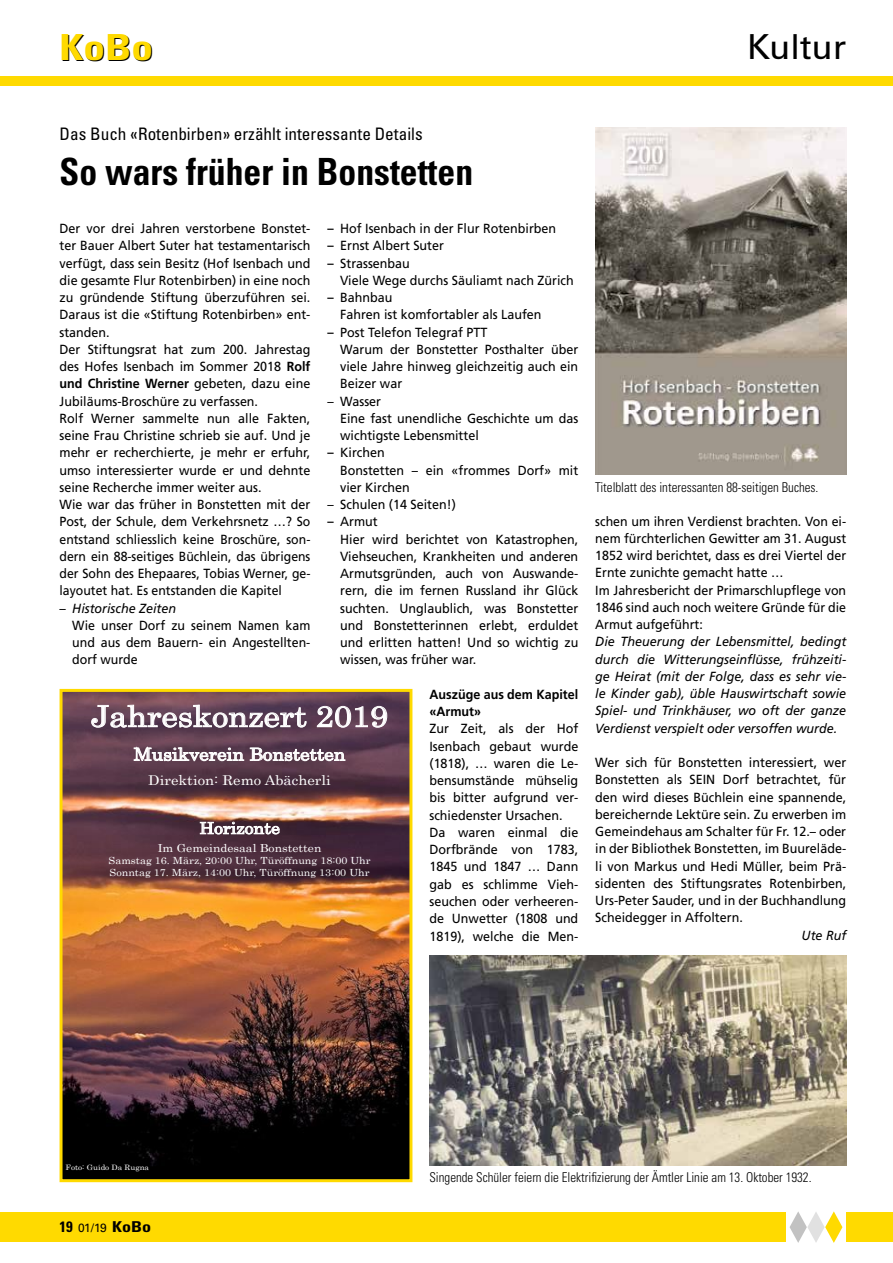
<style>
.page{position:relative;width:893px;height:1263px;background:#fff}
.page>*{position:absolute;margin:0;border:0;box-sizing:border-box;transform-origin:0 0}
.t1{font:700 condensed 37.5px "Univers LT Std";color:#000;scale:.95 1}
.t2{font:700 condensed 36px "Univers LT Std";color:#ffda00;scale:1.2 1}
.t3{font:34.5px "Univers LT Std";color:#000}
.t4{font:29.55px "Century";color:#fff;scale:1.1 1}
.t5{font:condensed 17.25px "Univers LT Std";color:#000}
.t6{font:17.25px "Century";color:#fff;scale:1.1 1}
.t7{font:16.05px "Century";color:#fff;scale:1.1 1}
.t8{font:700 condensed 15px "Univers LT Std";color:#000}
.t9{font:300 condensed 13.5px "Univers LT Std";color:#000;scale:.96 1}
.t10{font:13.5px "Century";color:#fff;scale:1.1 1}
.t11{font:13.2px/17.2px "Frutiger LT Com";color:#000;scale:.95 1}
.t12{font:13.2px/17.2px "Frutiger LT Com";color:#000;text-align:justify;scale:.94 1}
.t13{font:italic 13.2px/17.2px "Frutiger LT Com";color:#000;text-align:justify;scale:.95 1}
.t14{font:700 13.2px/17.2px "Frutiger LT Com";color:#000;scale:.95 1}
.t15{font:11.1px "Century";color:#fff;scale:1.1 1}
.t16{font:9.75px/11.9px "Century";color:#fff;scale:1.1 1}
.t17{font:7.35px "Century";color:#fff;scale:1.1 1}
.s1{font-weight:700}
.s2{font-weight:700;font-stretch:condensed}
.s3{font-weight:400;font-stretch:normal;font-size:12px}
</style>
<div class="page">
<img style="left:595px;top:128px;width:251px;height:347px">
<img style="left:429px;top:955px;width:417px;height:210px">
<img style="left:64px;top:693px;width:344px;height:485px">
<svg style="left:91px;top:704px;width:216px;height:24px;background:#816a7a"></svg>
<svg style="left:316px;top:705px;width:72px;height:23px;background:#826b7c"></svg>
<svg style="left:134px;top:746px;width:110px;height:15px"></svg>
<svg style="left:250px;top:747px;width:95px;height:14px"></svg>
<svg style="left:200px;top:821px;width:80px;height:13px"></svg>
<div style="left:60px;top:689px;width:352px;height:493px;border:3px solid #ffda00"></div>
<div style="left:0;top:1212px;width:893px;height:30px;background:#ffda00"></div>
<div style="left:0;top:77px;width:893px;height:9px;background:#ffda00"></div>
<div style="left:787px;top:1208px;width:59px;height:42px;background:#fff"></div>
<svg style="left:790px;top:1211px;width:52px;height:32px"></svg>
<h2 class="t2" style="left:60px;top:25px;width:80px">KoBo</h2>
<h3 class="t3" style="left:747px;top:26px;width:100px">Kultur</h3>
<h3 class="t5" style="left:60px;top:123px;width:365px">Das Buch «Rotenbirben» erzählt interessante Details</h3>
<h1 class="t1" style="left:60px;top:149px;width:437px">So wars früher in Bonstetten</h1>
<p class="t11" style="left:60px;top:220px;width:266px">Der vor drei Jahren verstorbene Bonstet&shy;ter Bauer Albert Suter hat testamentarisch verfügt, dass sein Besitz (Hof Isenbach und die gesamte Flur Rotenbirben) in eine noch zu gründende Stiftung überzuführen sei.<br>Daraus ist die «Stiftung Rotenbirben» ent&shy;standen.<br>Der Stiftungsrat hat zum 200. Jahrestag des Hofes Isenbach im Sommer 2018 <span class="s1">Rolf und Christine Werner</span> gebeten, dazu eine Jubiläums-Broschüre zu verfassen.<br>Rolf Werner sammelte nun alle Fakten, seine Frau Christine schrieb sie auf. Und je mehr er recherchierte, je mehr er erfuhr, umso interessierter wurde er und dehnte seine Recherche immer weiter aus.<br>Wie war das früher in Bonstetten mit der Post, der Schule, dem Verkehrsnetz …? So entstand schliesslich keine Broschüre, son&shy;dern ein 88-seitiges Büchlein, das übrigens der Sohn des Ehepaares, Tobias Werner, ge&shy;layoutet hat. Es entstanden die Kapitel</p>
<p class="t13" style="left:60px;top:599px;width:124px">– Historische Zeiten</p>
<p class="t12" style="left:72px;top:617px;width:255px">Wie unser Dorf zu seinem Namen kam und aus dem Bauern- ein Angestellten&shy;dorf wurde</p>
<p class="t11" style="left:327px;top:220px;width:242px"><span class="s2">–</span> Hof Isenbach in der Flur Rotenbirben</p>
<p class="t11" style="left:327px;top:237px;width:124px"><span class="s2">–</span> Ernst Albert Suter</p>
<p class="t11" style="left:340px;top:254px;width:247px;text-indent:-13px"><span class="s2">–</span> Strassenbau<br>Viele Wege durchs Säuliamt nach Zürich</p>
<p class="t11" style="left:340px;top:289px;width:214px;text-indent:-13px"><span class="s2">–</span> Bahnbau<br>Fahren ist komfortabler als Laufen</p>
<p class="t11" style="left:340px;top:323px;width:252px;text-indent:-13px"><span class="s2">–</span> Post Telefon Telegraf PTT<br>Warum der Bonstetter Posthalter über viele Jahre hinweg gleichzeitig auch ein<br>Beizer war</p>
<p class="t11" style="left:340px;top:392px;width:252px;text-indent:-13px">– Wasser<br>Eine fast unendliche Geschichte um das wichtigste Lebensmittel</p>
<p class="t11" style="left:340px;top:444px;width:252px;text-indent:-13px"><span class="s2">–</span> Kirchen<br>Bonstetten – ein «frommes Dorf» mit vier Kirchen</p>
<p class="t11" style="left:327px;top:496px;width:137px">– Schulen (14 Seiten!)</p>
<p class="t11" style="left:340px;top:513px;width:252px;text-indent:-13px"><span class="s2">–</span> Armut<br>Hier wird berichtet von Katastrophen, Viehseuchen, Krankheiten und anderen Armutsgründen, auch von Auswande&shy;rern, die im fernen Russland ihr Glück suchten. Unglaublich, was Bonstetter und Bonstetterinnen erlebt, erduldet und erlitten hatten! Und so wichtig zu wissen, was früher war.</p>
<p class="t14" style="left:429px;top:686px;width:158px">Auszüge aus dem Kapitel «Armut»</p>
<p class="t11" style="left:429px;top:720px;width:158px">Zur Zeit, als der Hof<br>Isenbach gebaut wurde (1818), … waren die Le&shy;bensumstände mühselig bis bitter aufgrund ver&shy;schiedenster Ursachen.<br>Da waren einmal die<br>Dorfbrände von 1783,<br>1845 und 1847 … Dann gab es schlimme Vieh&shy;seuchen oder verheeren&shy;de Unwetter (1808 und<br>1819), welche die Men-</p>
<h3 class="t4" style="left:91px;top:691px;width:271px">Jahreskonzert 2019</h3>
<h3 class="t6" style="left:134px;top:740px;width:194px">Musikverein Bonstetten</h3>
<p class="t10" style="left:148px;top:769px;width:167px">Direktion: Remo Abächerli</p>
<p class="t7" style="left:199px;top:814px;width:75px">Horizonte</p>
<p class="t15" style="left:158px;top:838px;width:150px">Im Gemeindesaal Bonstetten</p>
<p class="t16" style="left:109px;top:854px;width:240px">Samstag 16. März, 20:00 Uhr, Türöffnung 18:00 Uhr<br>Sonntag 17. März, 14:00 Uhr, Türöffnung 13:00 Uhr</p>
<p class="t9" style="left:595px;top:479px;width:234px">Titelblatt des interessanten 88-seitigen Buches.</p>
<p class="t12" style="left:595px;top:512px;width:268px;text-align:left">schen um ihren Verdienst brachten. Von ei&shy;nem fürchterlichen Gewitter am 31. August 1852 wird berichtet, dass es drei Viertel der Ernte zunichte gemacht hatte …<br>Im Jahresbericht der Primarschlupflege von 1846 sind auch noch weitere Gründe für die Armut aufgeführt:</p>
<p class="t13" style="left:595px;top:633px;width:266px">Die Theuerung der Lebensmittel, bedingt durch die Witterungseinflüsse, frühzeiti&shy;ge Heirat (mit der Folge, dass es sehr vie&shy;le Kinder gab), üble Hauswirtschaft sowie Spiel- und Trinkhäuser, wo oft der ganze Verdienst verspielt oder versoffen wurde.</p>
<p class="t11" style="left:595px;top:754px;width:266px;text-align:justify">Wer sich für Bonstetten interessiert, wer Bonstetten als SEIN Dorf betrachtet, für den wird dieses Büchlein eine spannende, bereichernde Lektüre sein. Zu erwerben im Gemeindehaus am Schalter für Fr. 12.– oder in der Bibliothek Bonstetten, im Buureläde&shy;li von Markus und Hedi Müller, beim Prä&shy;sidenten des Stiftungsrates Rotenbirben, Urs-Peter Sauder, und in der Buchhandlung Scheidegger in Affoltern.</p>
<p class="t13" style="left:802px;top:926px;width:48px">Ute Ruf</p>
<p class="t17" style="left:66px;top:1161px;width:77px">Foto: Guido Da Rugna</p>
<p class="t8" style="left:60px;top:1218px;width:93px">19 <span class="s3">01/19</span> KoBo</p>
<p class="t9" style="left:429px;top:1169px;width:400px">Singende Schüler feiern die Elektrifizierung der Ämtler Linie am 13. Oktober 1932.</p>
</div>
